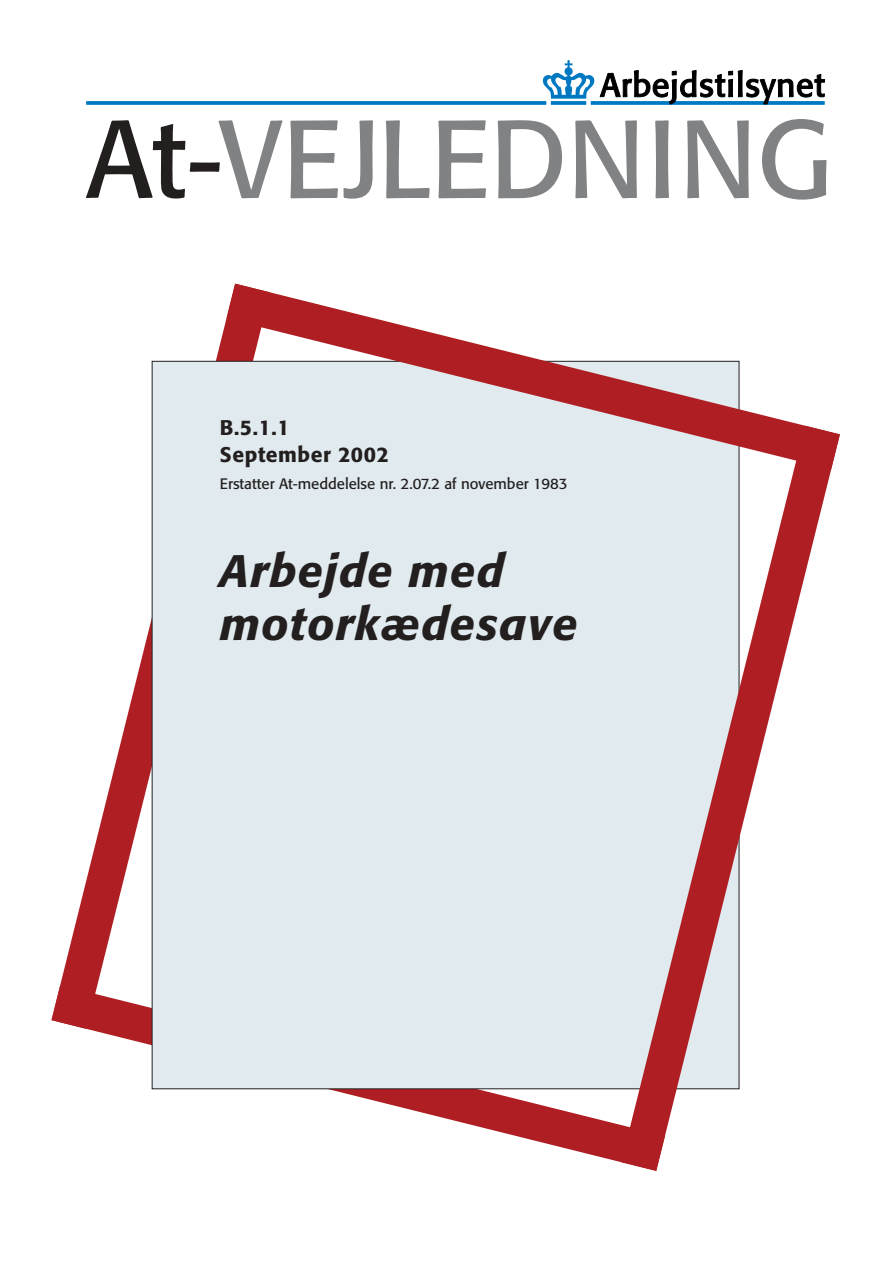
<style>
.page{position:relative;width:893px;height:1262px;background:#fff}
.page>*{position:absolute;margin:0;border:0;box-sizing:border-box;transform-origin:0 0}
.t1{font:109.5px "Formata";color:#808284}
.t2{font:italic 500 45px/52.5px "Formata";letter-spacing:.03em;color:#231f1f}
.t3{font:500 21px/27px "Formata";letter-spacing:.03em;color:#231f1f}
.t4{font:15px "Formata";color:#231f1f}
.s1{color:#231f1f}
</style>
<div class="page">
<svg style="left:60px;top:320px;width:166px;height:665px"></svg>
<svg style="left:51px;top:985px;width:570px;height:177px"></svg>
<div style="left:152px;top:361px;width:587px;height:727px;background:#e0eaef"></div>
<svg style="left:226px;top:284px;width:580px;height:142px"></svg>
<svg style="left:86px;top:60px;width:739px;height:45px"></svg>
<svg style="left:621px;top:426px;width:218px;height:744px"></svg>
<h1 class="t1" style="left:86px;top:111px;width:747px"><span class="s1">At-</span>VEJLEDNING</h1>
<h3 class="t3" style="left:220px;top:416px;width:170px">B.5.1.1<br>September 2002</h3>
<p class="t4" style="left:220px;top:477px;width:349px">Erstatter At-meddelelse nr. 2.07.2 af november 1983</p>
<h2 class="t2" style="left:220px;top:548px;width:359px">Arbejde med motorkædesave</h2>
</div>
